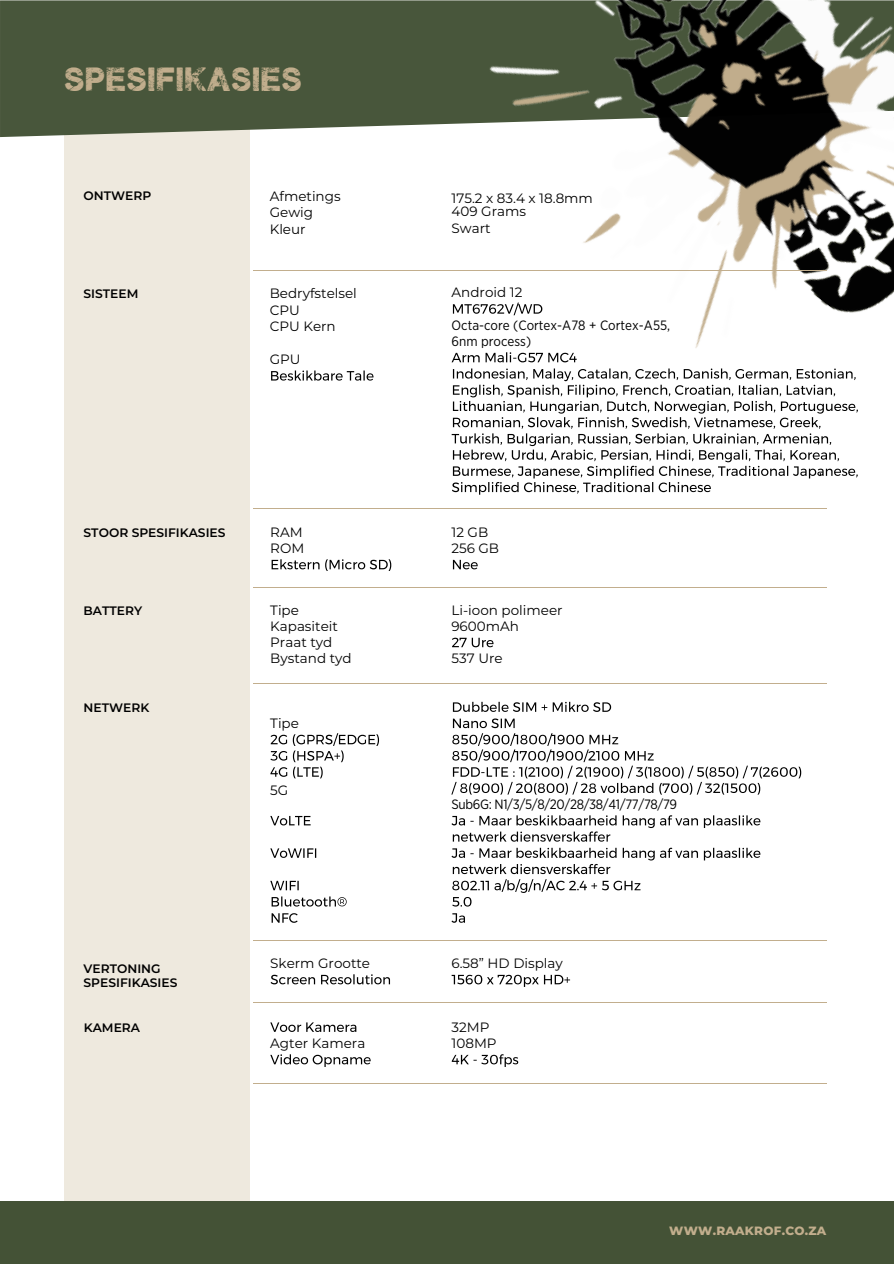
<style>
.page{position:relative;width:894px;height:1264px;background:#fff}
.page>*{position:absolute;margin:0;border:0;box-sizing:border-box;transform-origin:0 0}
.t1{font:26.85px "Plane Crash";color:#c2ae8d}
.t2{font:13.5px/16.2px "Montserrat";color:#000}
.t3{font:13.5px/16.2px "Gotham Narrow";color:#000}
.t4{font:13.5px "Gotham Narrow";letter-spacing:-.025em;color:#000}
.t5{font:600 12.3px/14.7px "Montserrat";color:#000}
.t6{font:800 12px "Montserrat";letter-spacing:.02em;color:#c2ae8d}
</style>
<div class="page">
<div style="left:64px;top:126px;width:185px;height:1135px;background:#eee9de"></div>
<div style="left:0;top:0;width:416px;height:137px;background:#48563b"></div>
<div style="left:0;top:1200px;width:893px;height:63px;background:#445236"></div>
<img style="left:416px;top:0;width:477px;height:413px">
<hr style="left:253px;top:270px;width:573px;height:1px;background:#c2ae8d">
<hr style="left:253px;top:508px;width:573px;height:1px;background:#c2ae8d">
<hr style="left:253px;top:587px;width:573px;height:1px;background:#c2ae8d">
<hr style="left:253px;top:683px;width:573px;height:1px;background:#c2ae8d">
<hr style="left:253px;top:940px;width:573px;height:1px;background:#c2ae8d">
<hr style="left:253px;top:1002px;width:573px;height:1px;background:#c2ae8d">
<hr style="left:253px;top:1083px;width:573px;height:1px;background:#c2ae8d">
<svg style="left:453px;top:302px;width:89px;height:13px"></svg>
<svg style="left:451px;top:352px;width:125px;height:10px"></svg>
<svg style="left:451px;top:368px;width:406px;height:126px"></svg>
<svg style="left:271px;top:370px;width:102px;height:10px"></svg>
<svg style="left:271px;top:559px;width:120px;height:12px"></svg>
<svg style="left:453px;top:560px;width:24px;height:9px"></svg>
<svg style="left:452px;top:637px;width:41px;height:10px"></svg>
<svg style="left:270px;top:733px;width:109px;height:45px"></svg>
<svg style="left:270px;top:816px;width:40px;height:9px"></svg>
<svg style="left:270px;top:848px;width:46px;height:9px"></svg>
<svg style="left:270px;top:880px;width:28px;height:10px"></svg>
<svg style="left:271px;top:896px;width:75px;height:10px"></svg>
<svg style="left:271px;top:913px;width:26px;height:9px"></svg>
<svg style="left:453px;top:701px;width:158px;height:11px"></svg>
<svg style="left:451px;top:718px;width:350px;height:76px"></svg>
<svg style="left:451px;top:815px;width:309px;height:26px"></svg>
<svg style="left:451px;top:847px;width:309px;height:59px"></svg>
<svg style="left:451px;top:913px;width:14px;height:9px"></svg>
<svg style="left:270px;top:974px;width:120px;height:10px"></svg>
<svg style="left:451px;top:974px;width:119px;height:12px"></svg>
<svg style="left:270px;top:1022px;width:86px;height:9px"></svg>
<svg style="left:270px;top:1054px;width:100px;height:12px"></svg>
<svg style="left:451px;top:1054px;width:67px;height:12px"></svg>
<h1 class="t1" style="left:64px;top:67px;width:240px">SPESIFIKASIES</h1>
<p class="t5" style="left:84px;top:188px;width:69px">ONTWERP</p>
<p class="t2" style="left:270px;top:187px;width:72px">Afmetings<br>Gewig<br>Kleur</p>
<p class="t2" style="left:451px;top:189px;width:143px">175.2 x 83.4 x 18.8mm</p>
<p class="t2" style="left:451px;top:203px;width:76px">409 Grams</p>
<p class="t2" style="left:451px;top:219px;width:41px">Swart</p>
<p class="t5" style="left:84px;top:285px;width:56px">SISTEEM</p>
<p class="t2" style="left:270px;top:284px;width:89px">Bedryfstelsel<br>CPU<br>CPU Kern</p>
<p class="t2" style="left:270px;top:350px;width:32px">GPU</p>
<p class="t2" style="left:451px;top:284px;width:72px">Android 12</p>
<p class="t3" style="left:451px;top:317px;width:220px">Octa-core (Cortex-A78 + Cortex-A55,<br>6nm process)</p>
<p class="t5" style="left:84px;top:524px;width:143px">STOOR SPESIFIKASIES</p>
<p class="t2" style="left:270px;top:523px;width:36px">RAM<br>ROM</p>
<p class="t2" style="left:451px;top:523px;width:49px">12 GB<br>256 GB</p>
<p class="t5" style="left:84px;top:602px;width:60px">BATTERY</p>
<p class="t2" style="left:270px;top:601px;width:83px">Tipe<br>Kapasiteit<br>Praat tyd<br>Bystand tyd</p>
<p class="t2" style="left:451px;top:601px;width:113px">Li-ioon polimeer<br>9600mAh</p>
<p class="t2" style="left:451px;top:650px;width:53px">537 Ure</p>
<p class="t5" style="left:84px;top:699px;width:67px">NETWERK</p>
<p class="t5" style="left:84px;top:960px;width:95px">VERTONING<br>SPESIFIKASIES</p>
<p class="t5" style="left:84px;top:1019px;width:58px">KAMERA</p>
<p class="t2" style="left:270px;top:714px;width:30px">Tipe</p>
<p class="t2" style="left:270px;top:781px;width:20px">5G</p>
<p class="t2" style="left:270px;top:954px;width:101px">Skerm Grootte</p>
<p class="t2" style="left:270px;top:1034px;width:97px">Agter Kamera</p>
<p class="t4" style="left:451px;top:796px;width:227px">Sub6G: N1/3/5/8/20/28/38/41/77/78/79</p>
<p class="t2" style="left:451px;top:954px;width:113px">6.58” HD Display</p>
<p class="t2" style="left:451px;top:1018px;width:47px">32MP<br>108MP</p>
<p class="t6" style="left:669px;top:1221px;width:158px">WWW.RAAKROF.CO.ZA</p>
</div>
